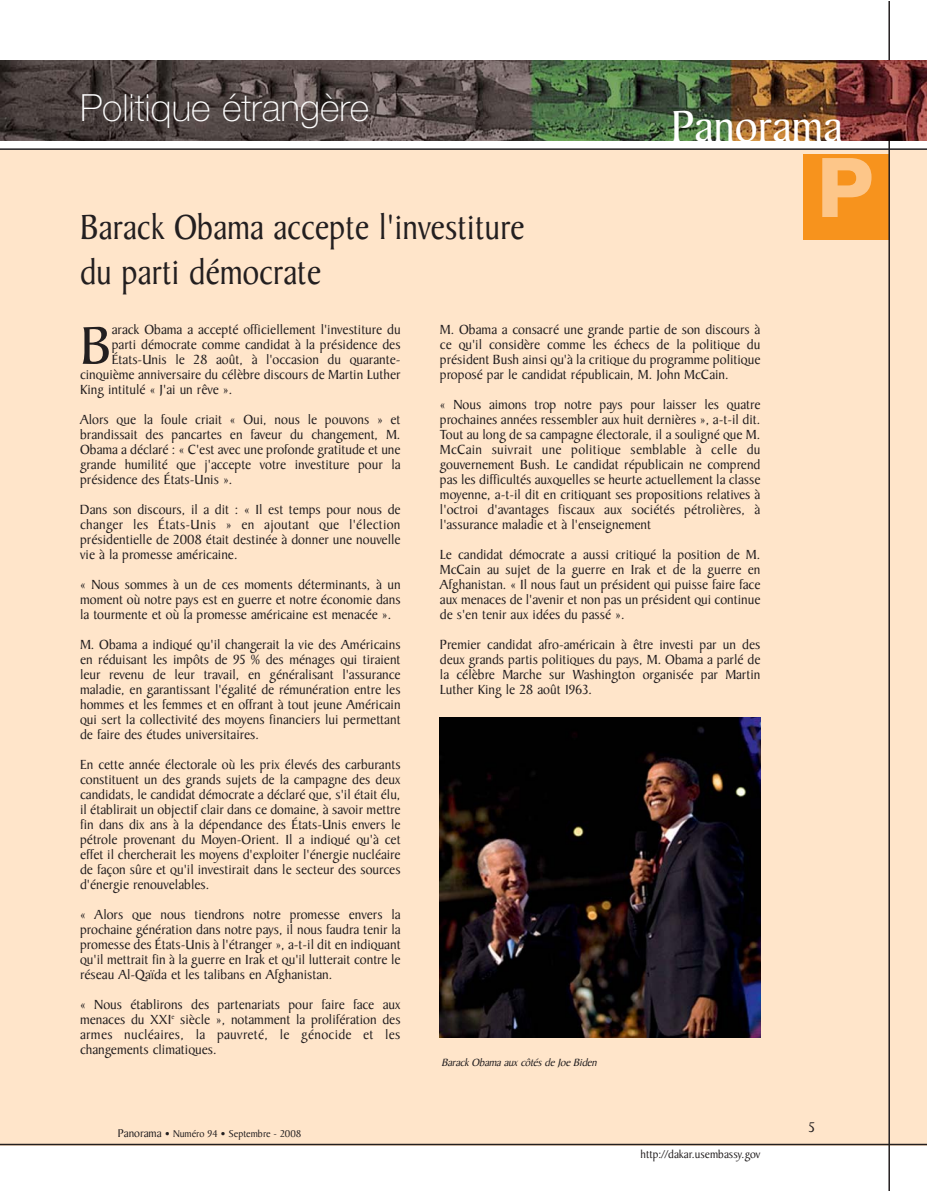
<style>
.page{position:relative;width:927px;height:1191px;background:#fff}
.page>*{position:absolute;margin:0;border:0;box-sizing:border-box;transform-origin:0 0}
.t1{font:800 82.5px "Helvetica Neue";color:#fdc689}
.t2{font:57px "Baker Signet";color:#231f20}
.t3{font:46.65px "Baker Signet";color:#fff}
.t4{font:37.5px/45px "Baker Signet";color:#231f20;scale:.9 1}
.t5{font:100 37.5px "Helvetica Neue";color:#fff}
.t6{font:15px "Baker Signet";color:#231f20}
.t7{font:14.25px/15px "Baker Signet";color:#231f20;text-align:justify}
.t8{font:12px "Baker Signet";color:#231f20}
.t9{font:italic 11.25px "Baker Signet";color:#231f20}
.t10{font:10.5px "Baker Signet";color:#231f20}
.s1{font-size:12px}
</style>
<div class="page">
<div style="left:0;top:150px;width:926px;height:995px;background:#ffe5ca"></div>
<div style="left:804px;top:154px;width:85px;height:85px;background:#f7931d"></div>
<hr style="left:0;top:148px;width:926px;height:2px;background:#231f20">
<hr style="left:0;top:1143px;width:926px;height:2px;background:#231f20">
<hr style="left:888px;top:1px;width:2px;height:1190px;background:#231f20">
<img style="left:0;top:61px;width:926px;height:80px">
<img style="left:439px;top:717px;width:322px;height:320px">
<h3 class="t5" style="left:80px;top:94px;width:291px">Politique étrangère</h3>
<h3 class="t3" style="left:671px;top:108px;width:173px">Panorama</h3>
<h3 class="t4" style="left:80px;top:209px;width:495px">Barack Obama accepte l'investiture du parti démocrate</h3>
<h2 class="t2" style="left:80px;top:324px;width:33px">B</h2>
<p class="t7" style="left:112px;top:323px;width:290px">arack Obama a accepté officiellement l'investiture du</p>
<p class="t7" style="left:440px;top:323px;width:322px">M. Obama a consacré une grande partie de son discours à ce qu'il considère comme les échecs de la politique du président Bush ainsi qu'à la critique du programme politique proposé par le candidat républicain, M. John McCain.</p>
<p class="t7" style="left:440px;top:398px;width:322px">« Nous aimons trop notre pays pour laisser les quatre prochaines années ressembler aux huit dernières », a-t-il dit.<br>Tout au long de sa campagne électorale, il a souligné que M.<br>McCain suivrait une politique semblable à celle du gouvernement Bush. Le candidat républicain ne comprend pas les difficultés auxquelles se heurte actuellement la classe moyenne, a-t-il dit en critiquant ses propositions relatives à l'octroi d'avantages fiscaux aux sociétés pétrolières, à l'assurance maladie et à l'enseignement</p>
<p class="t7" style="left:440px;top:548px;width:322px">Le candidat démocrate a aussi critiqué la position de M.<br>McCain au sujet de la guerre en Irak et de la guerre en Afghanistan. « Il nous faut un président qui puisse faire face aux menaces de l'avenir et non pas un président qui continue de s'en tenir aux idées du passé ».</p>
<p class="t7" style="left:440px;top:638px;width:322px">Premier candidat afro-américain à être investi par un des deux grands partis politiques du pays, M. Obama a parlé de la célèbre Marche sur Washington organisée par Martin Luther King le 28 août 1963.</p>
<p class="t7" style="left:112px;top:338px;width:290px">parti démocrate comme candidat à la présidence des</p>
<p class="t7" style="left:112px;top:353px;width:290px">États-Unis le 28 août, à l'occasion du quarante-</p>
<p class="t7" style="left:80px;top:368px;width:322px">cinquième anniversaire du célèbre discours de Martin Luther</p>
<p class="t7" style="left:80px;top:383px;width:154px">King intitulé « J'ai un rêve ».</p>
<p class="t7" style="left:80px;top:413px;width:322px">Alors que la foule criait « Oui, nous le pouvons » et brandissait des pancartes en faveur du changement, M.<br>Obama a déclaré : « C'est avec une profonde gratitude et une grande humilité que j'accepte votre investiture pour la présidence des États-Unis ».</p>
<p class="t7" style="left:80px;top:503px;width:322px">Dans son discours, il a dit : « Il est temps pour nous de changer les États-Unis » en ajoutant que l'élection présidentielle de 2008 était destinée à donner une nouvelle vie à la promesse américaine.</p>
<p class="t7" style="left:80px;top:578px;width:322px">« Nous sommes à un de ces moments déterminants, à un moment où notre pays est en guerre et notre économie dans la tourmente et où la promesse américaine est menacée ».</p>
<p class="t7" style="left:80px;top:638px;width:322px">M. Obama a indiqué qu'il changerait la vie des Américains en réduisant les impôts de 95 % des ménages qui tiraient leur revenu de leur travail, en généralisant l'assurance maladie, en garantissant l'égalité de rémunération entre les hommes et les femmes et en offrant à tout jeune Américain qui sert la collectivité des moyens financiers lui permettant de faire des études universitaires.</p>
<p class="t7" style="left:80px;top:758px;width:322px">En cette année électorale où les prix élevés des carburants constituent un des grands sujets de la campagne des deux candidats, le candidat démocrate a déclaré que, s'il était élu, il établirait un objectif clair dans ce domaine, à savoir mettre fin dans dix ans à la dépendance des États-Unis envers le pétrole provenant du Moyen-Orient. Il a indiqué qu'à cet effet il chercherait les moyens d'exploiter l'énergie nucléaire de façon sûre et qu'il investirait dans le secteur des sources d'énergie renouvelables.</p>
<p class="t7" style="left:80px;top:908px;width:322px">« Alors que nous tiendrons notre promesse envers la prochaine génération dans notre pays, il nous faudra tenir la promesse des États-Unis à l'étranger », a-t-il dit en indiquant qu'il mettrait fin à la guerre en Irak et qu'il lutterait contre le réseau Al-Qaïda et les talibans en Afghanistan.</p>
<p class="t7" style="left:80px;top:998px;width:322px">« Nous établirons des partenariats pour faire face aux menaces du XXI<sup>e</sup> siècle », notamment la prolifération des armes nucléaires, la pauvreté, le génocide et les changements climatiques.</p>
<p class="t9" style="left:441px;top:1057px;width:159px">Barack ObamaauxcôtésdeJoeBiden</p>
<p class="t10" style="left:118px;top:1129px;width:185px"><span class="s1">Panorama</span> • Numéro 94 • Septembre - 2008</p>
<p class="t8" style="left:640px;top:1149px;width:121px">http://dakar.usembassy.gov</p>
<h1 class="t1" style="left:817px;top:158px;width:58px">P</h1>
<p class="t6" style="left:809px;top:1121px;width:8px">5</p>
</div>
